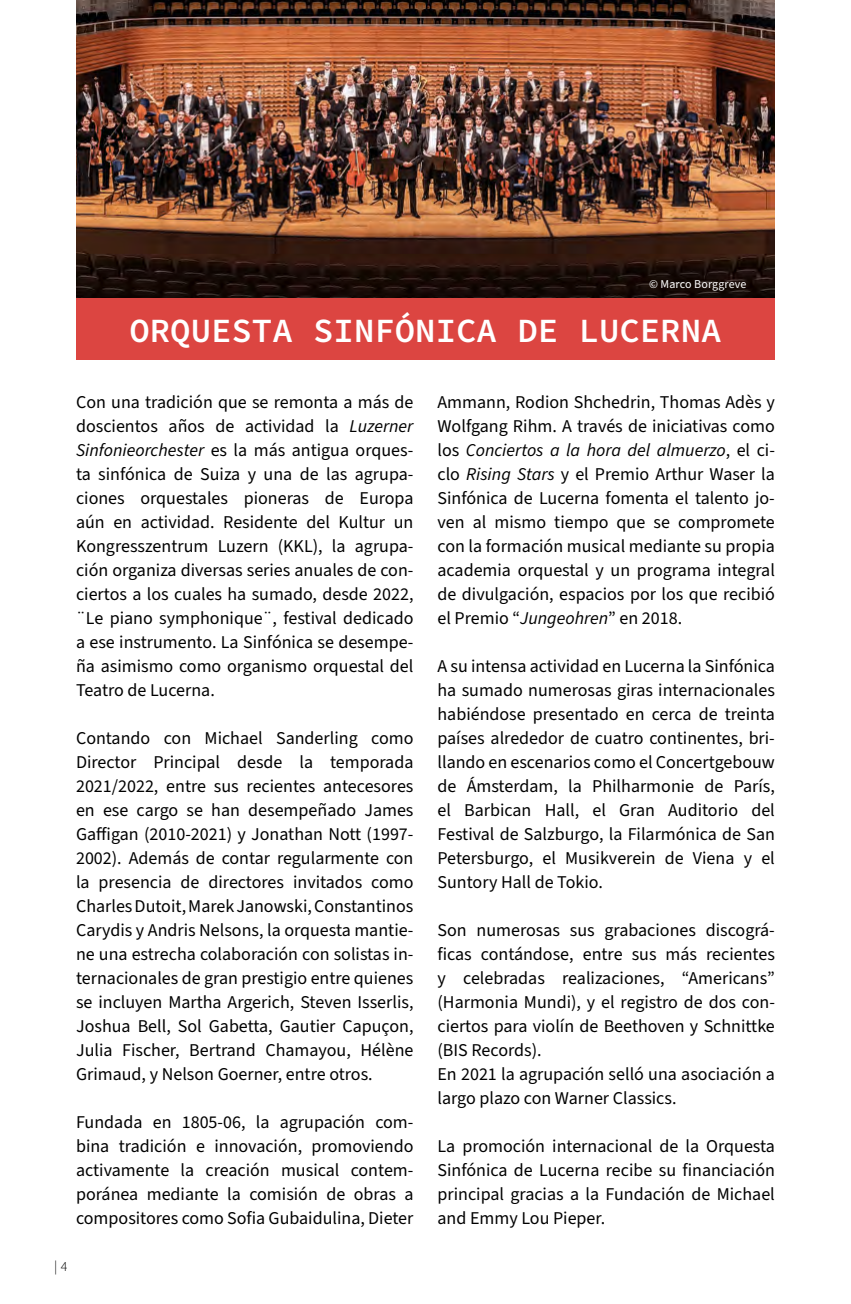
<style>
.page{position:relative;width:851px;height:1304px;background:#fff}
.page>*{position:absolute;margin:0;border:0;box-sizing:border-box;transform-origin:0 0}
.t1{font:34px "Source Code Variable";color:#fff}
.t2{font:18px/24px "Source Sans 3";color:#000;text-align:justify}
.t3{font:300 14px "Source Sans 3";color:#000}
.t4{font:12px "Source Sans 3";letter-spacing:.01em;color:#fff}
.s1{font-style:italic}
</style>
<div class="page">
<img style="left:76px;top:0;width:698px;height:299px">
<div style="left:76px;top:299px;width:698px;height:61px;background:#dc4541"></div>
<p class="t4" style="left:649px;top:277px;width:99px">© Marco Borggreve</p>
<h1 class="t1" style="left:129px;top:306px;width:593px">ORQUESTA SINFÓNICA DE LUCERNA</h1>
<p class="t2" style="left:76px;top:390px;width:339px">Con una tradición que se remonta a más de doscientos años de actividad la <span class="s1">Luzerner Sinfonieorchester</span> es la más antigua orques&shy;ta sinfónica de Suiza y una de las agrupa&shy;ciones orquestales pioneras de Europa aún en actividad. Residente del Kultur un Kongresszentrum Luzern (KKL), la agrupa&shy;ción organiza diversas series anuales de con&shy;ciertos a los cuales ha sumado, desde 2022, ¨Le piano symphonique¨, festival dedicado a ese instrumento. La Sinfónica se desempe&shy;ña asimismo como organismo orquestal del Teatro de Lucerna.</p>
<p class="t2" style="left:76px;top:726px;width:339px">Contando con Michael Sanderling como Director Principal desde la temporada 2021/2022, entre sus recientes antecesores en ese cargo se han desempeñado James Gaffigan (2010-2021) y Jonathan Nott (1997- 2002). Además de contar regularmente con la presencia de directores invitados como Charles Dutoit, Marek Janowski, Constantinos Carydis y Andris Nelsons, la orquesta mantie&shy;ne una estrecha colaboración con solistas in&shy;ternacionales de gran prestigio entre quienes se incluyen Martha Argerich, Steven Isserlis, Joshua Bell, Sol Gabetta, Gautier Capuçon, Julia Fischer, Bertrand Chamayou, Hélène Grimaud, y Nelson Goerner, entre otros.</p>
<p class="t2" style="left:76px;top:1110px;width:339px">Fundada en 1805-06, la agrupación com&shy;bina tradición e innovación, promoviendo activamente la creación musical contem&shy;poránea mediante la comisión de obras a compositores como Sofia Gubaidulina, Dieter</p>
<p class="t3" style="left:54px;top:1258px;width:15px">| 4</p>
<p class="t2" style="left:437px;top:390px;width:339px">Ammann, Rodion Shchedrin, Thomas Adès y Wolfgang Rihm. A través de iniciativas como los <span class="s1">Conciertos a la hora del almuerzo</span>, el ci&shy;clo <span class="s1">Rising Stars</span> y el Premio Arthur Waser la Sinfónica de Lucerna fomenta el talento jo&shy;ven al mismo tiempo que se compromete con la formación musical mediante su propia academia orquestal y un programa integral de divulgación, espacios por los que recibió el Premio “<span class="s1">Jungeohren</span>” en 2018.</p>
<p class="t2" style="left:437px;top:654px;width:339px">A su intensa actividad en Lucerna la Sinfónica ha sumado numerosas giras internacionales habiéndose presentado en cerca de treinta países alrededor de cuatro continentes, bri&shy;llando en escenarios como el Concertgebouw de Ámsterdam, la Philharmonie de París, el Barbican Hall, el Gran Auditorio del Festival de Salzburgo, la Filarmónica de San Petersburgo, el Musikverein de Viena y el Suntory Hall de Tokio.</p>
<p class="t2" style="left:437px;top:918px;width:339px;text-align:left">Son numerosas sus grabaciones discográ&shy;ficas contándose, entre sus más recientes y celebradas realizaciones, “Americans” (Harmonia Mundi), y el registro de dos con&shy;ciertos para violín de Beethoven y Schnittke (BIS Records).<br>En 2021 la agrupación selló una asociación a largo plazo con Warner Classics.</p>
<p class="t2" style="left:437px;top:1134px;width:339px">La promoción internacional de la Orquesta Sinfónica de Lucerna recibe su financiación principal gracias a la Fundación de Michael and Emmy Lou Pieper.</p>
</div>
